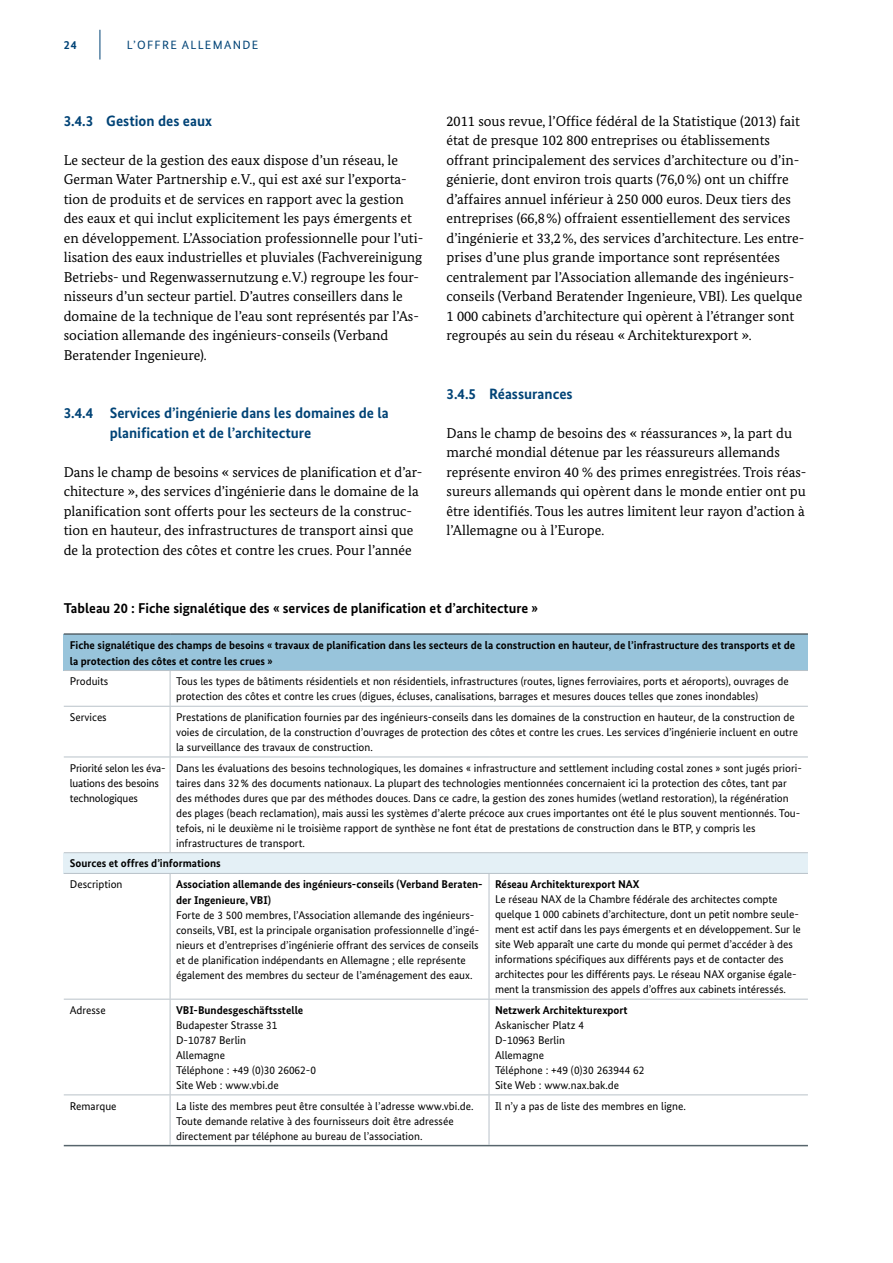
<style>
.page{position:relative;width:893px;height:1263px;background:#fff}
.page>*{position:absolute;margin:0;border:0;box-sizing:border-box;transform-origin:0 0}
.t1{font:700 15px/19.5px "Bundes Sans";color:#004376}
.t2{font:14.25px/19.5px "Bundes Serif";color:#000}
.t3{font:700 14.25px "Bundes Sans";color:#000}
.t4{font:12px "Bundes Sans";letter-spacing:.11em;color:#004376}
.t5{font:700 12px "Bundes Sans";color:#004376}
.t6{font:11.25px/15px "Bundes Sans";color:#000}
.t7{font:700 11.25px/15.8px "Bundes Sans";color:#000}
</style>
<div class="page">
<hr style="left:100px;top:30px;width:1px;height:30px;background:#004376">
<div style="left:64px;top:634px;width:744px;height:36px;background:#98c4db"></div>
<div style="left:64px;top:853px;width:744px;height:20px;background:#e4f0f6"></div>
<hr style="left:64px;top:670px;width:106px;height:1px;background:#b9c2c9">
<hr style="left:170px;top:670px;width:319px;height:1px;background:#b9c2c9">
<hr style="left:489px;top:670px;width:319px;height:1px;background:#b9c2c9">
<hr style="left:64px;top:706px;width:106px;height:1px;background:#b9c2c9">
<hr style="left:170px;top:706px;width:319px;height:1px;background:#b9c2c9">
<hr style="left:489px;top:706px;width:319px;height:1px;background:#b9c2c9">
<hr style="left:64px;top:757px;width:106px;height:1px;background:#b9c2c9">
<hr style="left:170px;top:757px;width:319px;height:1px;background:#b9c2c9">
<hr style="left:489px;top:757px;width:319px;height:1px;background:#b9c2c9">
<hr style="left:64px;top:873px;width:106px;height:1px;background:#b9c2c9">
<hr style="left:170px;top:873px;width:319px;height:1px;background:#b9c2c9">
<hr style="left:489px;top:873px;width:319px;height:1px;background:#b9c2c9">
<hr style="left:64px;top:999px;width:106px;height:1px;background:#b9c2c9">
<hr style="left:170px;top:999px;width:319px;height:1px;background:#b9c2c9">
<hr style="left:489px;top:999px;width:319px;height:1px;background:#b9c2c9">
<hr style="left:64px;top:1094px;width:106px;height:1px;background:#b9c2c9">
<hr style="left:170px;top:1094px;width:319px;height:1px;background:#b9c2c9">
<hr style="left:489px;top:1094px;width:319px;height:1px;background:#b9c2c9">
<hr style="left:64px;top:633px;width:106px;height:2px;background:#57656c">
<hr style="left:170px;top:633px;width:319px;height:2px;background:#57656c">
<hr style="left:489px;top:633px;width:319px;height:2px;background:#57656c">
<hr style="left:64px;top:852px;width:106px;height:1px;background:#b9c2c9">
<hr style="left:170px;top:852px;width:319px;height:1px;background:#b9c2c9">
<hr style="left:489px;top:852px;width:319px;height:1px;background:#b9c2c9">
<hr style="left:64px;top:1145px;width:106px;height:1px;background:#57656c">
<hr style="left:170px;top:1145px;width:319px;height:1px;background:#57656c">
<hr style="left:489px;top:1145px;width:319px;height:1px;background:#57656c">
<hr style="left:170px;top:671px;width:1px;height:35px;background:#b9c2c9">
<hr style="left:170px;top:707px;width:1px;height:50px;background:#b9c2c9">
<hr style="left:170px;top:757px;width:1px;height:95px;background:#b9c2c9">
<hr style="left:170px;top:874px;width:1px;height:125px;background:#b9c2c9">
<hr style="left:489px;top:874px;width:1px;height:125px;background:#b9c2c9">
<hr style="left:170px;top:999px;width:1px;height:95px;background:#b9c2c9">
<hr style="left:489px;top:999px;width:1px;height:95px;background:#b9c2c9">
<hr style="left:170px;top:1095px;width:1px;height:50px;background:#b9c2c9">
<hr style="left:489px;top:1095px;width:1px;height:50px;background:#b9c2c9">
<p class="t5" style="left:64px;top:37px;width:15px">24</p>
<p class="t4" style="left:127px;top:37px;width:133px">L’OFFRE ALLEMANDE</p>
<h4 class="t1" style="left:64px;top:111px;width:150px">3.4.3 Gestion des eaux</h4>
<p class="t2" style="left:64px;top:150px;width:361px">Le secteur de la gestion des eaux dispose d’un réseau, le German Water Partnership e.V., qui est axé sur l’exporta&shy;tion de produits et de services en rapport avec la gestion des eaux et qui inclut explicitement les pays émergents et en développement. L’Association professionnelle pour l’uti&shy;lisation des eaux industrielles et pluviales (Fachvereinigung Betriebs- und Regenwassernutzung e.V.) regroupe les four&shy;nisseurs d’un secteur partiel. D’autres conseillers dans le domaine de la technique de l’eau sont représentés par l’As&shy;sociation allemande des ingénieurs-conseils (Verband Beratender Ingenieure).</p>
<h4 class="t1" style="left:110px;top:403px;width:281px;text-indent:-46px">3.4.4 Services d’ingénierie dans les domaines de la planification et de l’architecture</h4>
<p class="t2" style="left:64px;top:462px;width:360px">Dans le champ de besoins « services de planification et d’ar&shy;chitecture », des services d’ingénierie dans le domaine de la planification sont offerts pour les secteurs de la construc&shy;tion en hauteur, des infrastructures de transport ainsi que de la protection des côtes et contre les crues. Pour l’année</p>
<p class="t2" style="left:446px;top:111px;width:359px">2011 sous revue, l’Office fédéral de la Statistique (2013) fait état de presque 102 800 entreprises ou établissements offrant principalement des services d’architecture ou d’in&shy;génierie, dont environ trois quarts (76,0%) ont un chiffre d’affaires annuel inférieur à 250 000 euros. Deux tiers des entreprises (66,8%) offraient essentiellement des services d’ingénierie et 33,2%, des services d’architecture. Les entre&shy;prises d’une plus grande importance sont représentées centralement par l’Association allemande des ingénieurs-- conseils (Verband Beratender Ingenieure, VBI). Les quelque 1 000 cabinets d’architecture qui opèrent à l’étranger sont regroupés au sein du réseau « Architekturexport ».</p>
<h4 class="t1" style="left:446px;top:384px;width:128px">3.4.5 Réassurances</h4>
<p class="t2" style="left:446px;top:423px;width:361px">Dans le champ de besoins des « réassurances », la part du marché mondial détenue par les réassureurs allemands représente environ 40 % des primes enregistrées. Trois réas&shy;sureurs allemands qui opèrent dans le monde entier ont pu être identifiés. Tous les autres limitent leur rayon d’action à l’Allemagne ou à l’Europe.</p>
<h4 class="t3" style="left:64px;top:599px;width:476px">Tableau 20 : Fiche signalétique des « services de planification et d’architecture »</h4>
<p class="t7" style="left:70px;top:637px;width:727px">Fiche signalétique des champs de besoins « travaux de planification dans les secteurs de la construction en hauteur, de l’infrastructure des transports et de la protection des côtes et contre les crues »</p>
<p class="t6" style="left:70px;top:674px;width:40px">Produits</p>
<p class="t6" style="left:176px;top:674px;width:614px">Tous les types de bâtiments résidentiels et non résidentiels, infrastructures (routes, lignes ferroviaires, ports et aéroports), ouvrages de protection des côtes et contre les crues (digues, écluses, canalisations, barrages et mesures douces telles que zones inondables)</p>
<p class="t6" style="left:70px;top:709px;width:38px">Services</p>
<p class="t6" style="left:176px;top:709px;width:623px">Prestations de planification fournies par des ingénieurs-conseils dans les domaines de la construction en hauteur, de la construction de voies de circulation, de la construction d’ouvrages de protection des côtes et contre les crues. Les services d’ingénierie incluent en outre la surveillance des travaux de construction.</p>
<p class="t6" style="left:70px;top:760px;width:97px">Priorité selon les éva&shy;luations des besoins technologiques</p>
<p class="t6" style="left:176px;top:760px;width:627px">Dans les évaluations des besoins technologiques, les domaines « infrastructure and settlement including costal zones » sont jugés priori&shy;taires dans 32% des documents nationaux. La plupart des technologies mentionnées concernaient ici la protection des côtes, tant par des méthodes dures que par des méthodes douces. Dans ce cadre, la gestion des zones humides (wetland restoration), la régénération des plages (beach reclamation), mais aussi les systèmes d’alerte précoce aux crues importantes ont été le plus souvent mentionnés. Tou&shy;tefois, ni le deuxième ni le troisième rapport de synthèse ne font état de prestations de construction dans le BTP, y compris les infrastructures de transport.</p>
<p class="t7" style="left:70px;top:855px;width:152px">Sources et offres d’informations</p>
<p class="t6" style="left:70px;top:877px;width:54px">Description</p>
<p class="t7" style="left:176px;top:876px;width:308px">Association allemande des ingénieurs-conseils (Verband Beraten&shy;der Ingenieure, VBI)</p>
<p class="t6" style="left:176px;top:907px;width:305px">Forte de 3 500 membres, l’Association allemande des ingénieurs&shy;conseils, VBI, est la principale organisation professionnelle d’ingé&shy;nieurs et d’entreprises d’ingénierie offrant des services de conseils et de planification indépendants en Allemagne ; elle représente également des membres du secteur de l’aménagement des eaux.</p>
<p class="t7" style="left:495px;top:876px;width:146px">Réseau Architekturexport NAX</p>
<p class="t6" style="left:495px;top:892px;width:307px">Le réseau NAX de la Chambre fédérale des architectes compte quelque 1 000 cabinets d’architecture, dont un petit nombre seule&shy;ment est actif dans les pays émergents et en développement. Sur le site Web apparaît une carte du monde qui permet d’accéder à des informations spécifiques aux différents pays et de contacter des architectes pour les différents pays. Le réseau NAX organise égale&shy;ment la transmission des appels d’offres aux cabinets intéressés.</p>
<p class="t6" style="left:70px;top:1002px;width:37px">Adresse</p>
<p class="t7" style="left:176px;top:1002px;width:129px">VBI-Bundesgeschäftsstelle</p>
<p class="t6" style="left:176px;top:1017px;width:103px">Budapester Strasse 31</p>
<p class="t6" style="left:176px;top:1032px;width:72px">D-10787 Berlin</p>
<p class="t6" style="left:176px;top:1047px;width:51px">Allemagne</p>
<p class="t6" style="left:176px;top:1062px;width:141px">Téléphone : +49 (0)30 26062-0</p>
<p class="t6" style="left:176px;top:1077px;width:104px">Site Web : www.vbi.de</p>
<p class="t7" style="left:495px;top:1002px;width:134px">Netzwerk Architekturexport</p>
<p class="t6" style="left:495px;top:1017px;width:90px">Askanischer Platz 4</p>
<p class="t6" style="left:495px;top:1032px;width:72px">D-10963 Berlin</p>
<p class="t6" style="left:495px;top:1047px;width:51px">Allemagne</p>
<p class="t6" style="left:495px;top:1062px;width:151px">Téléphone : +49 (0)30 263944 62</p>
<p class="t6" style="left:495px;top:1077px;width:126px">Site Web : www.nax.bak.de</p>
<p class="t6" style="left:70px;top:1098px;width:48px">Remarque</p>
<p class="t6" style="left:176px;top:1098px;width:299px">La liste des membres peut être consultée à l’adresse www.vbi.de.<br>Toute demande relative à des fournisseurs doit être adressée directement par téléphone au bureau de l’association.</p>
<p class="t6" style="left:495px;top:1098px;width:192px">Il n’y a pas de liste des membres en ligne.</p>
</div>
